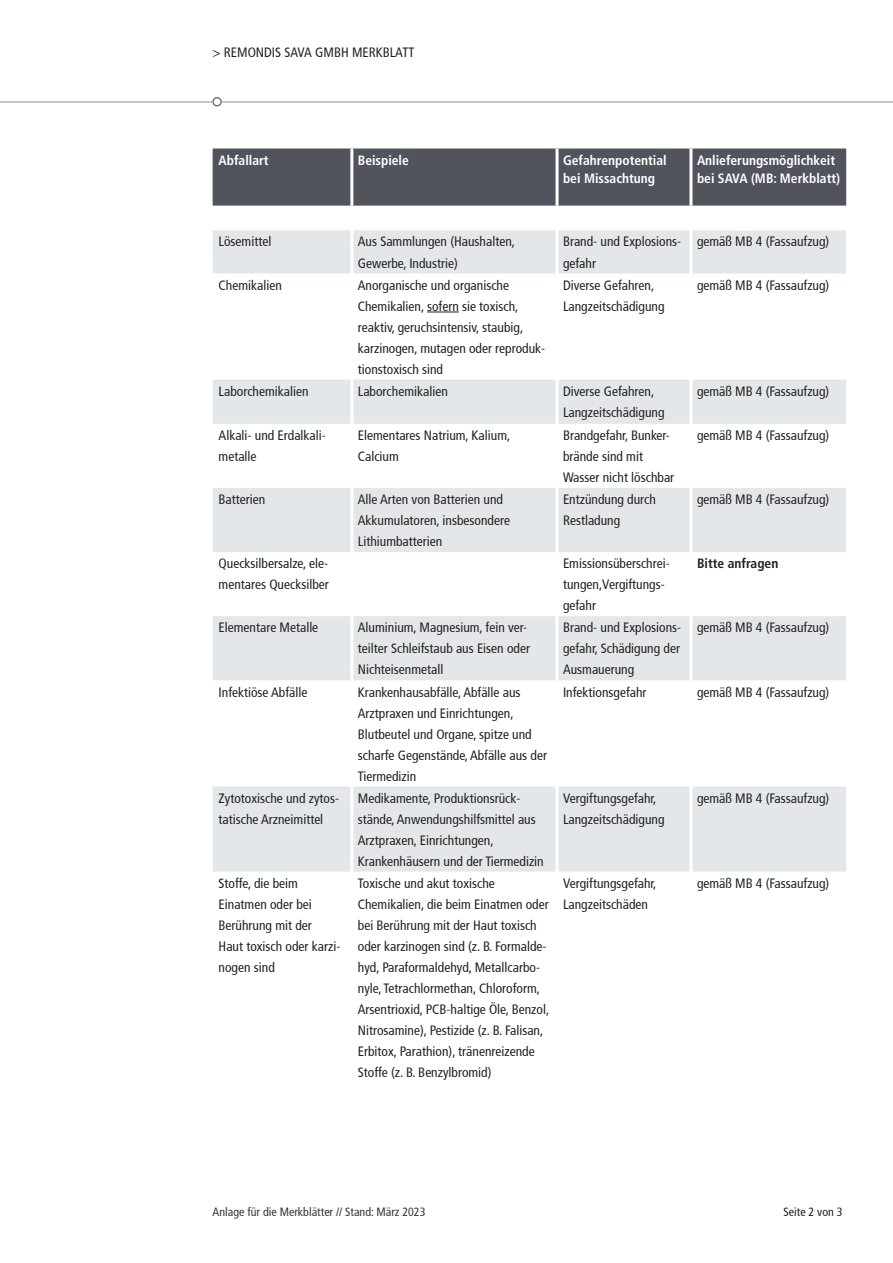
<style>
.page{position:relative;width:893px;height:1263px;background:#fff}
.page>*{position:absolute;margin:0;border:0;box-sizing:border-box;transform-origin:0 0}
.t1{font:condensed 13.5px/21px "Frutiger";color:#231f20}
.t2{font:700 condensed 13.5px/18px "Frutiger";color:#fff}
.t3{font:700 condensed 13.5px "Frutiger";color:#231f20}
.t4{font:condensed 12px "Frutiger";color:#30343e}
.t5{font:condensed 12px "Frutiger";color:#231f20}
</style>
<div class="page">
<svg style="left:0;top:97px;width:893px;height:10px"></svg>
<div style="left:213px;top:149px;width:633px;height:57px;background:#51545d"></div>
<svg style="left:213px;top:230px;width:633px;height:642px"></svg>
<hr style="left:350px;top:149px;width:3px;height:57px;background:#fff">
<hr style="left:556px;top:149px;width:3px;height:57px;background:#fff">
<hr style="left:689px;top:149px;width:3px;height:57px;background:#fff">
<hr style="left:350px;top:230px;width:3px;height:43px;background:#fff">
<hr style="left:556px;top:230px;width:3px;height:43px;background:#fff">
<hr style="left:689px;top:230px;width:3px;height:43px;background:#fff">
<hr style="left:350px;top:273px;width:3px;height:107px;background:#fff">
<hr style="left:556px;top:273px;width:3px;height:107px;background:#fff">
<hr style="left:689px;top:273px;width:3px;height:107px;background:#fff">
<hr style="left:350px;top:380px;width:3px;height:44px;background:#fff">
<hr style="left:556px;top:380px;width:3px;height:44px;background:#fff">
<hr style="left:689px;top:380px;width:3px;height:44px;background:#fff">
<hr style="left:350px;top:424px;width:3px;height:64px;background:#fff">
<hr style="left:556px;top:424px;width:3px;height:64px;background:#fff">
<hr style="left:689px;top:424px;width:3px;height:64px;background:#fff">
<hr style="left:350px;top:488px;width:3px;height:64px;background:#fff">
<hr style="left:556px;top:488px;width:3px;height:64px;background:#fff">
<hr style="left:689px;top:488px;width:3px;height:64px;background:#fff">
<hr style="left:350px;top:552px;width:3px;height:64px;background:#fff">
<hr style="left:556px;top:552px;width:3px;height:64px;background:#fff">
<hr style="left:689px;top:552px;width:3px;height:64px;background:#fff">
<hr style="left:350px;top:616px;width:3px;height:64px;background:#fff">
<hr style="left:556px;top:616px;width:3px;height:64px;background:#fff">
<hr style="left:689px;top:616px;width:3px;height:64px;background:#fff">
<hr style="left:350px;top:680px;width:3px;height:106px;background:#fff">
<hr style="left:556px;top:680px;width:3px;height:106px;background:#fff">
<hr style="left:689px;top:680px;width:3px;height:106px;background:#fff">
<hr style="left:350px;top:786px;width:3px;height:86px;background:#fff">
<hr style="left:556px;top:786px;width:3px;height:86px;background:#fff">
<hr style="left:689px;top:786px;width:3px;height:86px;background:#fff">
<hr style="left:427px;top:312px;width:32px;height:1px;background:#231f20">
<p class="t1" style="left:213px;top:42px;width:203px">&gt; REMONDIS SAVA GMBH MERKBLATT</p>
<p class="t2" style="left:219px;top:151px;width:52px">Abfallart</p>
<p class="t2" style="left:358px;top:151px;width:53px">Beispiele</p>
<p class="t2" style="left:563px;top:151px;width:105px">Gefahrenpotential bei Missachtung</p>
<p class="t2" style="left:697px;top:151px;width:145px">Anlieferungsmöglichkeit bei SAVA (MB: Merkblatt)</p>
<p class="t1" style="left:219px;top:231px;width:54px">Lösemittel</p>
<p class="t1" style="left:358px;top:231px;width:159px">Aus Sammlungen (Haushalten,<br>Gewerbe, Industrie)</p>
<p class="t1" style="left:563px;top:231px;width:120px">Brand- und Explosions&shy;gefahr</p>
<p class="t1" style="left:697px;top:231px;width:134px">gemäß MB 4 (Fassaufzug)</p>
<p class="t1" style="left:219px;top:275px;width:65px">Chemikalien</p>
<p class="t1" style="left:358px;top:275px;width:189px">Anorganische und organische<br>Chemikalien, sofern sie toxisch, reaktiv, geruchsintensiv, staubig, karzinogen, mutagen oder reproduk&shy;tionstoxisch sind</p>
<p class="t1" style="left:563px;top:275px;width:103px">Diverse Gefahren,<br>Langzeitschädigung</p>
<p class="t1" style="left:697px;top:275px;width:134px">gemäß MB 4 (Fassaufzug)</p>
<p class="t1" style="left:219px;top:381px;width:91px">Laborchemikalien</p>
<p class="t1" style="left:358px;top:381px;width:91px">Laborchemikalien</p>
<p class="t1" style="left:563px;top:381px;width:103px">Diverse Gefahren,<br>Langzeitschädigung</p>
<p class="t1" style="left:697px;top:381px;width:134px">gemäß MB 4 (Fassaufzug)</p>
<p class="t1" style="left:219px;top:425px;width:109px">Alkali- und Erdalkali&shy;metalle</p>
<p class="t1" style="left:358px;top:425px;width:154px">Elementares Natrium, Kalium,<br>Calcium</p>
<p class="t1" style="left:563px;top:425px;width:113px">Brandgefahr, Bunker&shy;brände sind mit<br>Wasser nicht löschbar</p>
<p class="t1" style="left:697px;top:425px;width:134px">gemäß MB 4 (Fassaufzug)</p>
<p class="t1" style="left:219px;top:489px;width:48px">Batterien</p>
<p class="t1" style="left:358px;top:489px;width:154px">Alle Arten von Batterien und<br>Akkumulatoren, insbesondere<br>Lithiumbatterien</p>
<p class="t1" style="left:563px;top:489px;width:95px">Entzündung durch<br>Restladung</p>
<p class="t1" style="left:697px;top:489px;width:134px">gemäß MB 4 (Fassaufzug)</p>
<p class="t1" style="left:219px;top:553px;width:112px">Quecksilbersalze, ele&shy;mentares Quecksilber</p>
<p class="t1" style="left:563px;top:553px;width:108px">Emissionsüberschrei&shy;tungen,Vergiftungs&shy;gefahr</p>
<p class="t3" style="left:697px;top:556px;width:83px">Bitte anfragen</p>
<p class="t1" style="left:219px;top:617px;width:101px">Elementare Metalle</p>
<p class="t1" style="left:358px;top:617px;width:174px">Aluminium, Magnesium, fein ver&shy;teilter Schleifstaub aus Eisen oder<br>Nichteisenmetall</p>
<p class="t1" style="left:563px;top:617px;width:120px;text-align:justify">Brand- und Explosions&shy;gefahr, Schädigung der Ausmauerung</p>
<p class="t1" style="left:697px;top:617px;width:134px">gemäß MB 4 (Fassaufzug)</p>
<p class="t1" style="left:219px;top:681px;width:90px">Infektiöse Abfälle</p>
<p class="t1" style="left:358px;top:681px;width:191px">Krankenhausabfälle, Abfälle aus<br>Arztpraxen und Einrichtungen,<br>Blutbeutel und Organe, spitze und scharfe Gegenstände, Abfälle aus der<br>Tiermedizin</p>
<p class="t1" style="left:563px;top:681px;width:85px">Infektionsgefahr</p>
<p class="t1" style="left:697px;top:681px;width:134px">gemäß MB 4 (Fassaufzug)</p>
<p class="t1" style="left:219px;top:788px;width:122px">Zytotoxische und zytos&shy;tatische Arzneimittel</p>
<p class="t1" style="left:358px;top:788px;width:187px">Medikamente, Produktionsrück&shy;stände, Anwendungshilfsmittel aus Arztpraxen, Einrichtungen, Krankenhäusern und der Tiermedizin</p>
<p class="t1" style="left:563px;top:788px;width:103px">Vergiftungsgefahr,<br>Langzeitschädigung</p>
<p class="t1" style="left:697px;top:788px;width:134px">gemäß MB 4 (Fassaufzug)</p>
<p class="t1" style="left:219px;top:873px;width:123px">Stoffe, die beim<br>Einatmen oder bei<br>Berührung mit der<br>Haut toxisch oder karzi&shy;nogen sind</p>
<p class="t1" style="left:358px;top:873px;width:193px">Toxische und akut toxische Chemikalien, die beim Einatmen oder bei Berührung mit der Haut toxisch oder karzinogen sind (z. B. Formalde&shy;hyd, Paraformaldehyd, Metallcarbo&shy;nyle, Tetrachlormethan, Chloroform, Arsentrioxid, PCB-haltige Öle, Benzol, Nitrosamine), Pestizide (z. B. Falisan, Erbitox, Parathion), tränenreizende Stoffe (z. B. Benzylbromid)</p>
<p class="t1" style="left:563px;top:873px;width:95px">Vergiftungsgefahr,<br>Langzeitschäden</p>
<p class="t1" style="left:697px;top:873px;width:134px">gemäß MB 4 (Fassaufzug)</p>
<p class="t4" style="left:213px;top:1204px;width:214px">Anlage für die Merkblätter // Stand: März 2023</p>
<p class="t5" style="left:783px;top:1204px;width:61px">Seite 2 von 3</p>
</div>
